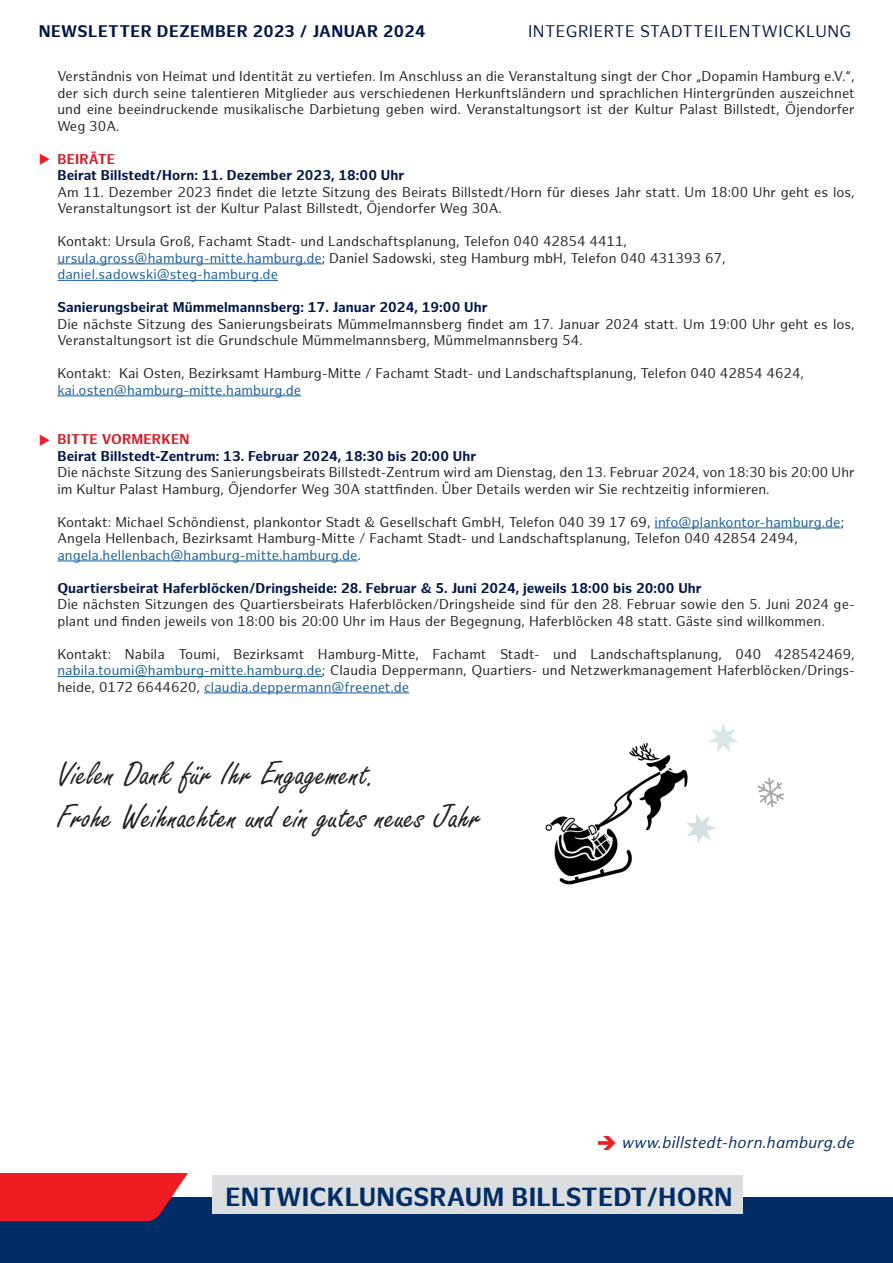
<style>
.page{position:relative;width:893px;height:1263px;background:#fff}
.page>*{position:absolute;margin:0;border:0;box-sizing:border-box;transform-origin:0 0}
.Text{font:36px "Freestyle Script";letter-spacing:.005em;color:#231f20}
.t1{font:700 25.5px "Hamburg Sans";letter-spacing:.01em;color:#002d66}
.t2{font:italic 16.5px "Hamburg Sans";letter-spacing:.02em;color:#002d66}
.t3{font:700 16.35px "Hamburg Sans";letter-spacing:.03em;color:#00174a}
.t4{font:16.35px "Hamburg Sans";letter-spacing:.03em;color:#00174a}
.Text-2{font:13.8px/16.5px "Hamburg Sans";letter-spacing:.005em;color:#231f20}
.Titel_blau{font:700 13.8px "Hamburg Sans";letter-spacing:.005em;color:#00174a}
.Text-3{font:13.8px "Hamburg Sans";letter-spacing:.005em;color:#175d9e}
.Titel_blau-2{font:700 13.8px "Hamburg Sans";letter-spacing:.015em;color:#d1232a}
.s1{color:#175d9e}
.s2{color:#231f20}
.s3{color:#ee1d23}
</style>
<div class="page">
<div style="left:0;top:1197px;width:893px;height:66px;background:#002d66"></div>
<svg style="left:0;top:1173px;width:188px;height:48px;background:#de222b"></svg>
<div style="left:213px;top:1176px;width:530px;height:38px;background:#dcdddf"></div>
<hr style="left:57px;top:263px;width:265px;height:1px;background:#175d9e">
<hr style="left:57px;top:280px;width:221px;height:1px;background:#175d9e">
<hr style="left:57px;top:395px;width:244px;height:1px;background:#175d9e">
<hr style="left:654px;top:527px;width:187px;height:1px;background:#175d9e">
<hr style="left:57px;top:560px;width:301px;height:1px;background:#175d9e">
<hr style="left:57px;top:676px;width:265px;height:1px;background:#175d9e">
<hr style="left:204px;top:692px;width:205px;height:1px;background:#175d9e">
<svg style="left:709px;top:723px;width:29px;height:29px"></svg>
<svg style="left:692px;top:814px;width:24px;height:30px"></svg>
<svg style="left:757px;top:778px;width:27px;height:29px"></svg>
<img style="left:545px;top:742px;width:147px;height:143px">
<p class="t3" style="left:39px;top:22px;width:388px">NEWSLETTER DEZEMBER 2023 / JANUAR 2024</p>
<p class="t4" style="left:528px;top:22px;width:325px">INTEGRIERTE STADTTEILENTWICKLUNG</p>
<p class="Text-2" style="left:57px;top:69px;width:799px;text-align:justify">Verständnis von Heimat und Identität zu vertiefen. Im Anschluss an die Veranstaltung singt der Chor „Dopamin Hamburg e.V.“, der sich durch seine talentieren Mitglieder aus verschiedenen Herkunftsländern und sprachlichen Hintergründen auszeichnet und eine beeindruckende musikalische Darbietung geben wird. Veranstaltungsort ist der Kultur Palast Billstedt, Öjendorfer Weg 30A.</p>
<p class="Titel_blau-2" style="left:57px;top:151px;width:59px">BEIRÄTE</p>
<p class="Titel_blau" style="left:57px;top:167px;width:348px">Beirat Billstedt/Horn: 11. Dezember 2023, 18:00 Uhr</p>
<p class="Text-2" style="left:57px;top:184px;width:799px">Am 11. Dezember 2023 findet die letzte Sitzung des Beirats Billstedt/Horn für dieses Jahr statt. Um 18:00 Uhr geht es los,<br>Veranstaltungsort ist der Kultur Palast Billstedt, Öjendorfer Weg 30A.</p>
<p class="Text-2" style="left:57px;top:234px;width:571px">Kontakt: Ursula Groß, Fachamt Stadt- und Landschaftsplanung, Telefon 040 42854 4411,</p>
<p class="Text-2" style="left:57px;top:250px;width:670px"><span class="s1">ursula.gross@hamburg-mitte.hamburg.de</span>; Daniel Sadowski, steg Hamburg mbH, Telefon 040 431393 67,</p>
<p class="Text-3" style="left:57px;top:267px;width:222px">daniel.sadowski@steg-hamburg.de</p>
<p class="Titel_blau" style="left:57px;top:299px;width:432px">Sanierungsbeirat Mümmelmannsberg: 17. Januar 2024, 19:00 Uhr</p>
<p class="Text-2" style="left:57px;top:316px;width:799px">Die nächste Sitzung des Sanierungsbeirats Mümmelmannsberg findet am 17. Januar 2024 statt. Um 19:00 Uhr geht es los,<br>Veranstaltungsort ist die Grundschule Mümmelmannsberg, Mümmelmannsberg 54.</p>
<p class="Text-2" style="left:57px;top:366px;width:748px">Kontakt: Kai Osten, Bezirksamt Hamburg-Mitte / Fachamt Stadt- und Landschaftsplanung, Telefon 040 42854 4624,</p>
<p class="Text-3" style="left:57px;top:382px;width:245px">kai.osten@hamburg-mitte.hamburg.de</p>
<p class="Titel_blau-2" style="left:57px;top:431px;width:134px">BITTE VORMERKEN</p>
<p class="Titel_blau" style="left:57px;top:448px;width:420px">Beirat Billstedt-Zentrum: 13. Februar 2024, 18:30 bis 20:00 Uhr</p>
<p class="Text-2" style="left:57px;top:465px;width:799px">Die nächste Sitzung des Sanierungsbeirats Billstedt-Zentrum wird am Dienstag, den 13. Februar 2024, von 18:30 bis 20:00 Uhr im Kultur Palast Hamburg, Öjendorfer Weg 30A stattfinden. Über Details werden wir Sie rechtzeitig informieren.</p>
<p class="Text-2" style="left:57px;top:514px;width:788px">Kontakt: Michael Schöndienst, plankontor Stadt &amp; Gesellschaft GmbH, Telefon 040 39 17 69, <span class="s1">info@plankontor-hamburg.de</span>;</p>
<p class="Text-2" style="left:57px;top:531px;width:742px">Angela Hellenbach, Bezirksamt Hamburg-Mitte / Fachamt Stadt- und Landschaftsplanung, Telefon 040 42854 2494,</p>
<p class="Text-3" style="left:57px;top:547px;width:305px">angela.hellenbach@hamburg-mitte.hamburg.de<span class="s2">.</span></p>
<p class="Titel_blau" style="left:57px;top:580px;width:646px">Quartiersbeirat Haferblöcken/Dringsheide: 28. Februar &amp; 5. Juni 2024, jeweils 18:00 bis 20:00 Uhr</p>
<p class="Text-2" style="left:57px;top:597px;width:799px">Die nächsten Sitzungen des Quartiersbeirats Haferblöcken/Dringsheide sind für den 28. Februar sowie den 5. Juni 2024 ge&shy;plant und finden jeweils von 18:00 bis 20:00 Uhr im Haus der Begegnung, Haferblöcken 48 statt. Gäste sind willkommen.</p>
<p class="Text-2" style="left:57px;top:646px;width:799px;text-align:justify">Kontakt: Nabila Toumi, Bezirksamt Hamburg-Mitte, Fachamt Stadt- und Landschaftsplanung, 040 428542469, <span class="s1">nabila.toumi@hamburg-mitte.hamburg.de</span>; Claudia Deppermann, Quartiers- und Netzwerkmanagement Haferblöcken/Drings&shy;heide, 0172 6644620, <span class="s1">claudia.deppermann@freenet.de</span></p>
<p class="Text" style="left:57px;top:754px;width:320px">Vielen Dank für Ihr Engagement.</p>
<p class="Text" style="left:57px;top:797px;width:425px">Frohe Weihnachten und ein gutes neues Jahr</p>
<p class="t2" style="left:597px;top:1133px;width:260px"><span class="s3">➔</span> www.billstedt-horn.hamburg.de</p>
<p class="t1" style="left:225px;top:1182px;width:509px">ENTWICKLUNGSRAUM BILLSTEDT/HORN</p>
</div>
